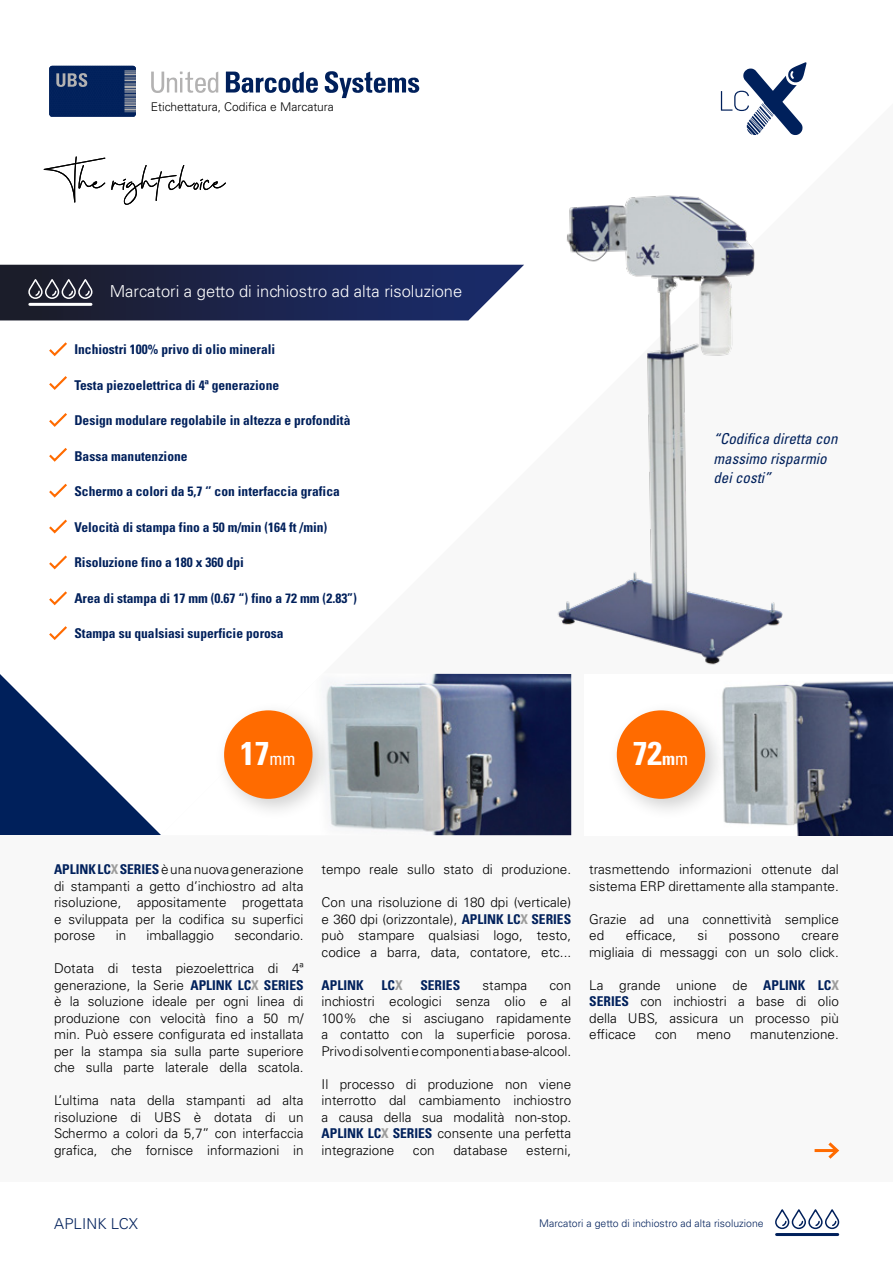
<style>
.page{position:relative;width:893px;height:1263px;background:#fff}
.page>*{position:absolute;margin:0;border:0;box-sizing:border-box;transform-origin:0 0}
.t1{font:700 condensed 33px "Univers";color:#fff}
.t2{font:300 16.5px "Univers";color:#fff}
.t3{font:italic condensed 15px/19.5px "Univers";color:#00205b}
.t4{font:300 15px "Univers";letter-spacing:.01em;color:#00205b}
.t5{font:300 13.5px/16.5px "Univers";color:#000;text-align:justify}
.t6{font:700 condensed 13.5px "Univers";color:#00205b}
.t7{font:300 12px "Univers";color:#000}
.t8{font:300 10.5px "Univers";color:#00205b}
.s1{font-weight:400;font-size:18px}
.s2{font-size:18px}
.s3{font-weight:700;font-stretch:condensed;color:#00205b}
.s4{font-weight:700;font-stretch:condensed;color:#9d9d9c}
.s5{color:#9d9d9c}
</style>
<div class="page">
<svg style="left:0;top:674px;width:161px;height:161px"></svg>
<div style="left:0;top:835px;width:893px;height:363px;background:#f8f8f8"></div>
<hr style="left:815px;top:1149px;width:22px;height:3px;background:#ff6b00">
<svg style="left:825px;top:1142px;width:15px;height:17px"></svg>
<svg style="left:49px;top:342px;width:18px;height:15px"></svg>
<svg style="left:49px;top:376px;width:18px;height:14px"></svg>
<svg style="left:49px;top:448px;width:18px;height:14px"></svg>
<svg style="left:49px;top:413px;width:18px;height:14px"></svg>
<svg style="left:49px;top:483px;width:18px;height:15px"></svg>
<svg style="left:49px;top:519px;width:18px;height:15px"></svg>
<svg style="left:49px;top:555px;width:18px;height:15px"></svg>
<svg style="left:49px;top:591px;width:18px;height:15px"></svg>
<svg style="left:49px;top:626px;width:18px;height:14px"></svg>
<img style="left:722px;top:681px;width:171px;height:154px">
<img style="left:325px;top:674px;width:246px;height:161px">
<div style="left:0;top:1182px;width:893px;height:81px;background:#fff"></div>
<svg style="left:775px;top:1209px;width:65px;height:21px"></svg>
<hr style="left:777px;top:1233px;width:61px;height:3px;background:#00205b">
<img style="left:508px;top:195px;width:331px;height:494px">
<svg style="left:721px;top:62px;width:86px;height:73px"></svg>
<div style="left:213px;top:700px;width:122px;height:121px;background:#000;opacity:.19"></div>
<div style="left:224px;top:710px;width:89px;height:89px;background:#ff6b00;border-radius:50%"></div>
<div style="left:606px;top:700px;width:122px;height:121px;background:#000;opacity:.19"></div>
<div style="left:617px;top:710px;width:88px;height:89px;background:#ff6b00;border-radius:50%"></div>
<svg style="left:0;top:265px;width:524px;height:55px;background:#293256"></svg>
<hr style="left:30px;top:303px;width:61px;height:3px;background:#fff">
<svg style="left:44px;top:156px;width:182px;height:49px"></svg>
<svg style="left:325px;top:71px;width:94px;height:27px"></svg>
<svg style="left:226px;top:72px;width:92px;height:21px"></svg>
<svg style="left:151px;top:71px;width:67px;height:22px"></svg>
<svg style="left:49px;top:66px;width:87px;height:51px;background:#163266"></svg>
<p class="t7" style="left:151px;top:100px;width:184px">Etichettatura, Codifica e Marcatura</p>
<p class="t2" style="left:110px;top:281px;width:354px">Marcatori a getto di inchiostro ad alta risoluzione</p>
<p class="t6" style="left:74px;top:341px;width:202px">Inchiostri 100% privo di olio minerali</p>
<p class="t6" style="left:74px;top:377px;width:206px">Testa piezoelettrica di 4ª generazione</p>
<p class="t6" style="left:74px;top:412px;width:277px">Design modulare regolabile in altezza e profondità</p>
<p class="t6" style="left:74px;top:448px;width:115px">Bassa manutenzione</p>
<p class="t6" style="left:74px;top:483px;width:267px">Schermo a colori da 5,7 ‘’ con interfaccia grafica</p>
<p class="t6" style="left:74px;top:519px;width:254px">Velocità di stampa fino a 50 m/min (164 ft /min)</p>
<p class="t6" style="left:74px;top:554px;width:171px">Risoluzione fino a 180 x 360 dpi</p>
<p class="t6" style="left:74px;top:590px;width:284px">Area di stampa di 17 mm (0.67 “) fino a 72 mm (2.83”)</p>
<p class="t6" style="left:74px;top:625px;width:211px">Stampa su qualsiasi superficie porosa</p>
<p class="t3" style="left:713px;top:429px;width:126px">“Codifica diretta con massimo risparmio dei costi”</p>
<h1 class="t1" style="left:240px;top:733px;width:57px">17<span class="s1">mm</span></h1>
<h1 class="t1" style="left:633px;top:733px;width:57px">72<span class="s2">m</span><span class="s1">m</span></h1>
<p class="t5" style="left:54px;top:861px;width:251px"><span class="s3">APLINK LC</span><span class="s4">X</span> <span class="s3">SERIES</span> è una nuova generazione di stampanti a getto d’inchiostro ad alta risoluzione, appositamente progettata e sviluppata per la codifica su superfici porose</p>
<p class="t5" style="left:116px;top:927px;width:12px">in</p>
<p class="t5" style="left:147px;top:927px;width:69px">imballaggio</p>
<p class="t5" style="left:235px;top:927px;width:71px">secondario.</p>
<p class="t5" style="left:54px;top:960px;width:251px">Dotata di testa piezoelettrica di 4ª generazione, la Serie <span class="s3">APLINK LC</span><span class="s4">X</span> <span class="s3">SERIES </span>è la soluzione ideale per ogni linea di produzione con velocità fino a 50 m/ min. Può essere configurata ed installata per la stampa sia sulla parte superiore che sulla parte laterale della scatola.</p>
<p class="t5" style="left:54px;top:1092px;width:251px">L’ultima nata della stampanti ad alta risoluzione di UBS è dotata di un Schermo a colori da 5,7’’ con interfaccia grafica, che fornisce informazioni in</p>
<p class="t5" style="left:322px;top:861px;width:251px">tempo reale sullo stato di produzione.</p>
<p class="t5" style="left:322px;top:894px;width:251px">Con una risoluzione di 180 dpi (verticale) e 360 dpi (orizzontale), <span class="s3">APLINK LC</span><span class="s4">X</span> <span class="s3">SERIES </span>può stampare qualsiasi logo, testo, codice a barra, data, contatore, etc...</p>
<p class="t6" style="left:322px;top:976px;width:44px">APLINK</p>
<p class="t6" style="left:381px;top:976px;width:23px">LC<span class="s5">X</span></p>
<p class="t6" style="left:420px;top:976px;width:41px">SERIES</p>
<p class="t5" style="left:483px;top:976px;width:46px">stampa</p>
<p class="t5" style="left:322px;top:976px;width:251px;text-indent:228px">con inchiostri ecologici senza olio e al 100% che si asciugano rapidamente a contatto con la superficie porosa.<br>Privo di solventi e componenti a base-alcool.</p>
<p class="t5" style="left:322px;top:1075px;width:251px">Il processo di produzione non viene interrotto dal cambiamento inchiostro a causa della sua modalità non-stop.<br><span class="s3">APLINK LC</span><span class="s4">X</span> <span class="s3">SERIES</span> consente una perfetta integrazione</p>
<p class="t5" style="left:413px;top:1141px;width:23px">con</p>
<p class="t5" style="left:453px;top:1141px;width:56px">database</p>
<p class="t5" style="left:526px;top:1141px;width:47px">esterni,</p>
<p class="t5" style="left:589px;top:861px;width:251px">trasmettendo informazioni ottenute dal sistema ERP direttamente alla stampante.</p>
<p class="t5" style="left:589px;top:910px;width:251px">Grazie ad una connettività semplice ed</p>
<p class="t5" style="left:626px;top:927px;width:52px">efficace,</p>
<p class="t5" style="left:698px;top:927px;width:11px">si</p>
<p class="t5" style="left:729px;top:927px;width:53px">possono</p>
<p class="t5" style="left:589px;top:927px;width:251px;text-align:right">creare<br>migliaia di messaggi con un solo click.</p>
<p class="t5" style="left:589px;top:976px;width:251px">La grande unione de <span class="s3">APLINK LC</span><span class="s4">X </span><span class="s3">SERIES</span> con inchiostri a base di olio della UBS, assicura un processo più efficace</p>
<p class="t5" style="left:655px;top:1026px;width:23px">con</p>
<p class="t5" style="left:696px;top:1026px;width:36px">meno</p>
<p class="t5" style="left:750px;top:1026px;width:90px">manutenzione.</p>
<p class="t4" style="left:54px;top:1215px;width:86px">APLINK LCX</p>
<p class="t8" style="left:539px;top:1217px;width:226px">Marcatori a getto di inchiostro ad alta risoluzione</p>
</div>
